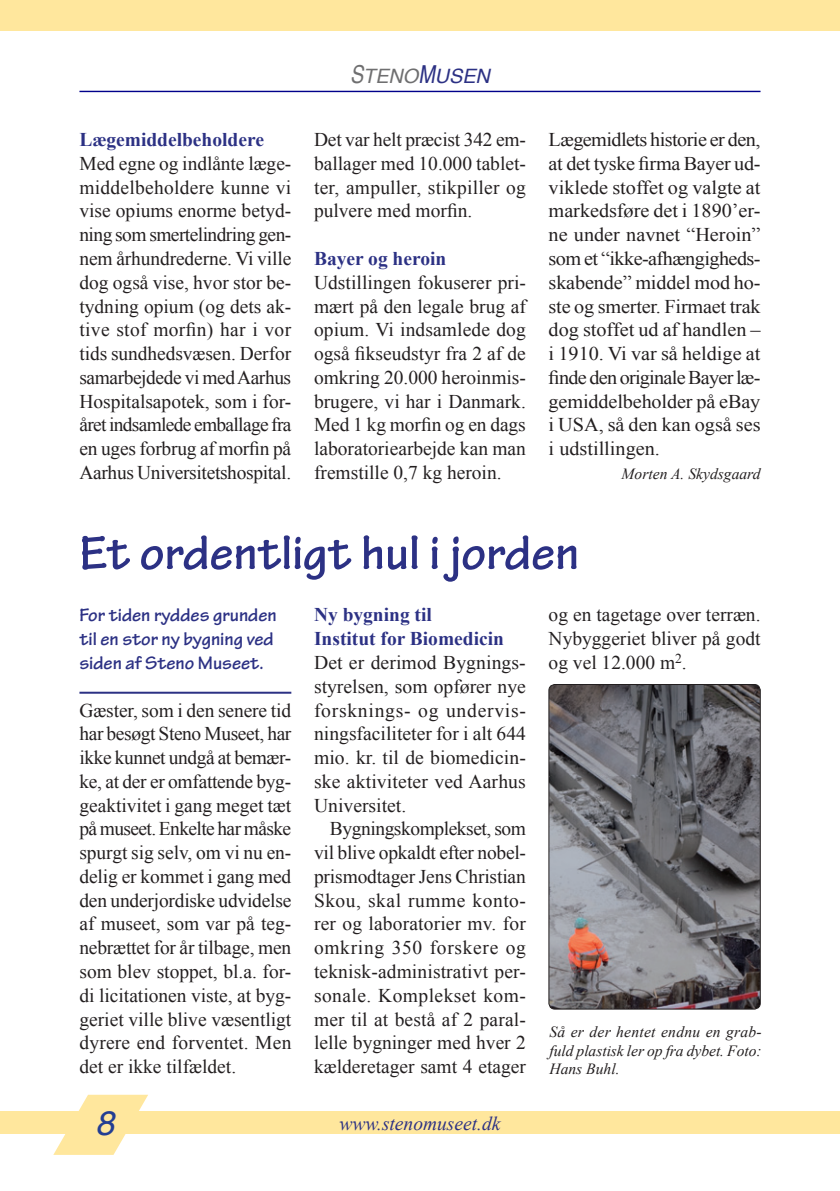
<style>
.page{position:relative;width:840px;height:1191px;background:#fff}
.page>*{position:absolute;margin:0;border:0;box-sizing:border-box;transform-origin:0 0}
.Rubrik{font:700 51px "Tekton Pro";letter-spacing:-.005em;color:#2c3184}
.t1{font:italic 34px "Helvetica";color:#233e93}
.t2{font:italic 19.8px "Helvetica";color:#6f6f70}
.Brødtekst{font:19.4px/23.8px "Times New Roman";color:#231f20;text-align:justify}
.Brødtekst-2{font:19.4px/23.8px "Times New Roman";color:#231f20;text-align:justify;scale:1.04 1}
.Rubrik-mellem{font:700 19.4px/23.8px "Times New Roman";color:#2c3184}
.Manchet_med_streger{font:700 19.4px/23.8px "Tekton Pro";color:#2c3184}
.t3{font:italic 19.4px "Times New Roman";color:#2c3184}
.Figurtekst{font:italic 15.6px/18.6px "Times New Roman";letter-spacing:-.005em;color:#231f20;text-align:justify}
.Forfatter{font:italic 15.6px "Times New Roman";color:#231f20}
.s1{font-size:24.8px}
.s2{font-size:24.8px;color:#2c3184}
.s3{color:#2c3184}
</style>
<div class="page">
<div style="left:0;top:0;width:839px;height:30px;background:#ffe79d"></div>
<hr style="left:839px;top:0;width:1px;height:30px;background:#ffe79d">
<hr style="left:79px;top:691px;width:212px;height:2px;background:#2c3184">
<img style="left:548px;top:684px;width:211px;height:325px">
<div style="left:548px;top:684px;width:212px;height:325px;border:1px solid #231f20;border-radius:6px"></div>
<hr style="left:79px;top:91px;width:681px;height:1px;background:#00008b">
<div style="left:0;top:1111px;width:839px;height:23px;background:#ffe79d"></div>
<svg style="left:54px;top:1094px;width:94px;height:60px"></svg>
<svg style="left:839px;top:1111px;width:1px;height:23px"></svg>
<p class="Rubrik-mellem" style="left:79px;top:127px;width:186px">Lægemiddelbeholdere</p>
<p class="Brødtekst" style="left:79px;top:151px;width:213px">Med egne og indlånte læge&shy;middelbeholdere kunne vi vise opiums enorme betyd&shy;ning som smertelindring gen&shy;nem århundrederne. Vi ville dog også vise, hvor stor be&shy;tydning opium (og dets ak&shy;tive stof morfin) har i vor tids sundhedsvæsen. Derfor samarbejdede vi med Aarhus Hospitalsapotek, som i for&shy;året indsamlede emballage fra en uges forbrug af morfin på Aarhus Universitetshospital.</p>
<p class="t2" style="left:350px;top:64px;width:141px"><span class="s1">S</span>TENO<span class="s2">M</span><span class="s3">USEN</span></p>
<p class="Brødtekst" style="left:314px;top:127px;width:213px">Det var helt præcist 342 em&shy;ballager med 10.000 tablet&shy;ter, ampuller, stikpiller og pulvere med morfin.</p>
<p class="Rubrik-mellem" style="left:314px;top:246px;width:134px">Bayer og heroin</p>
<p class="Brødtekst" style="left:314px;top:270px;width:213px">Udstillingen fokuserer pri&shy;mært på den legale brug af opium. Vi indsamlede dog også fikseudstyr fra 2 af de omkring 20.000 heroinmis&shy;brugere, vi har i Danmark.<br>Med 1 kg morfin og en dags laboratoriearbejde kan man fremstille 0,7 kg heroin.</p>
<p class="Brødtekst-2" style="left:548px;top:127px;width:205px">Lægemidlets historie er den, at det tyske firma Bayer ud&shy;viklede stoffet og valgte at markedsføre det i 1890’er&shy;ne under navnet “Heroin” som et “ikke-afhængigheds&shy;skabende” middel mod ho&shy;ste og smerter. Firmaet trak dog stoffet ud af handlen – i 1910. Vi var så heldige at finde den originale Bayer læ&shy;gemiddelbeholder på eBay i USA, så den kan også ses i udstillingen.</p>
<p class="Forfatter" style="left:621px;top:463px;width:140px">Morten A. Skydsgaard</p>
<p class="Rubrik" style="left:79px;top:523px;width:501px">Et ordentligt hul i jorden</p>
<p class="Manchet_med_streger" style="left:79px;top:604px;width:198px">For tiden ryddes grunden til en stor ny bygning ved siden af Steno Museet.</p>
<p class="Rubrik-mellem" style="left:314px;top:602px;width:191px">Ny bygning til<br>Institut for Biomedicin</p>
<p class="Brødtekst" style="left:548px;top:603px;width:213px">og en tagetage over terræn.<br>Nybyggeriet bliver på godt og vel 12.000 m<sup>2</sup>.</p>
<p class="Brødtekst" style="left:314px;top:650px;width:213px">Det er derimod Bygnings&shy;styrelsen, som opfører nye forsknings- og undervis&shy;ningsfaciliteter for i alt 644 mio. kr. til de biomedicin&shy;ske aktiviteter ved Aarhus Universitet.</p>
<p class="Brødtekst" style="left:314px;top:816px;width:213px;text-indent:16px">Bygningskomplekset, som vil blive opkaldt efter nobel&shy;prismodtager Jens Christian Skou, skal rumme konto&shy;rer og laboratorier mv. for omkring 350 forskere og teknisk-administrativt per&shy;sonale. Komplekset kom&shy;mer til at bestå af 2 paral&shy;lelle bygninger med hver 2 kælderetager samt 4 etager</p>
<p class="Brødtekst" style="left:79px;top:698px;width:213px">Gæster, som i den senere tid har besøgt Steno Museet, har ikke kunnet undgå at bemær&shy;ke, at der er omfattende byg&shy;geaktivitet i gang meget tæt på museet. Enkelte har måske spurgt sig selv, om vi nu en&shy;delig er kommet i gang med den underjordiske udvidelse af museet, som var på teg&shy;nebrættet for år tilbage, men som blev stoppet, bl.a. for&shy;di licitationen viste, at byg&shy;geriet ville blive væsentligt dyrere end forventet. Men det er ikke tilfældet.</p>
<p class="Figurtekst" style="left:549px;top:1022px;width:214px">Så er der hentet endnu en grab&shy;fuld plastisk ler op fra dybet. Foto:<br>Hans Buhl.</p>
<h2 class="t1" style="left:95px;top:1103px;width:20px">8</h2>
<p class="t3" style="left:339px;top:1110px;width:162px">www.stenomuseet.dk</p>
</div>
